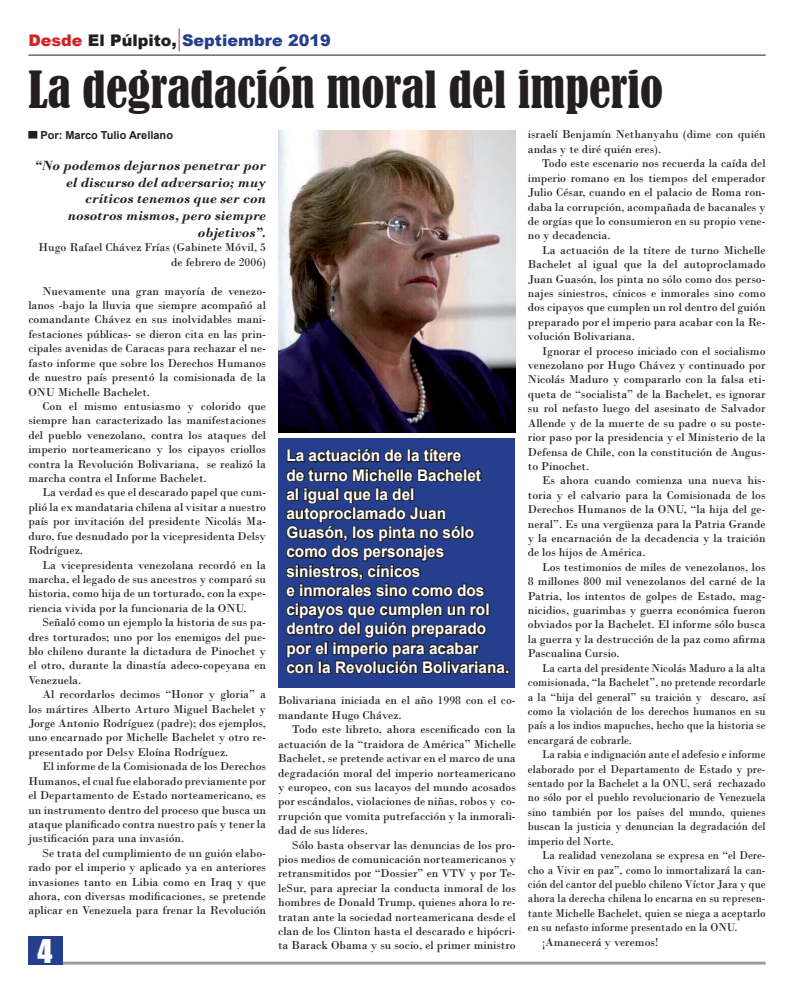
<style>
.page{position:relative;width:794px;height:993px;background:#fff}
.page>*{position:absolute;margin:0;border:0;box-sizing:border-box;transform-origin:0 0}
.t1{font:condensed 48px "Bernard";color:#231f20}
.t2{font:30px "Impact";color:#fff}
.t3{font:700 16px/19.2px "Arial";color:#fff;scale:.96 1}
.t4{font:900 16px "Arial";color:#253f8e}
.t5{font:italic 700 14px/16.8px "Bodoni";color:#231f20;text-align:right}
.t6{font:12px/14.4px "Bodoni";color:#231f20;text-align:justify}
.t7{font:12px/14.4px "Bodoni";color:#231f20;text-align:justify;scale:.94 1}
.t8{font:700 11px "Arial";color:#231f20}
.s1{color:#d1232a}
.s2{color:#231f20}
</style>
<div class="page">
<hr style="left:28px;top:55px;width:737px;height:1px;background:#231f20">
<svg style="left:179px;top:28px;width:1px;height:23px"></svg>
<hr style="left:28px;top:961px;width:737px;height:3px;background:#9d9fa2">
<div style="left:28px;top:935px;width:35px;height:29px;background:#253f8e"></div>
<div style="left:279px;top:438px;width:236px;height:249px;background:#253f8e"></div>
<div style="left:29px;top:131px;width:8px;height:7px;background:#231f20"></div>
<div style="left:28px;top:131px;width:9px;height:7px;border:1px solid #231f20"></div>
<img style="left:278px;top:130px;width:238px;height:302px">
<svg style="left:285px;top:448px;width:224px;height:226px"></svg>
<h3 class="t4" style="left:28px;top:29px;width:304px"><span class="s1">Desde</span> <span class="s2">El Púlpito,</span> Septiembre 2019</h3>
<h1 class="t1" style="left:28px;top:61px;width:636px">La degradación moral del imperio</h1>
<p class="t8" style="left:40px;top:127px;width:134px">Por: Marco Tulio Arellano</p>
<p class="t5" style="left:35px;top:157px;width:233px">“No podemos dejarnos penetrar por el discurso del adversario; muy críticos tenemos que ser con nosotros mismos, pero siempre objetivos”.</p>
<p class="t6" style="left:39px;top:240px;width:229px;text-align:right">Hugo Rafael Chávez Frías (Gabinete Móvil, 5 de febrero de 2006)</p>
<p class="t6" style="left:28px;top:283px;width:239px;text-indent:14px">Nuevamente una gran mayoría de venezo&shy;lanos -bajo la lluvia que siempre acompañó al comandante Chávez en sus inolvidables mani&shy;festaciones públicas- se dieron cita en las prin&shy;cipales avenidas de Caracas para rechazar el ne&shy;fasto informe que sobre los Derechos Humanos de nuestro país presentó la comisionada de la ONU Michelle Bachelet.</p>
<p class="t6" style="left:28px;top:399px;width:239px;text-indent:14px">Con el mismo entusiasmo y colorido que siempre han caracterizado las manifestaciones del pueblo venezolano, contra los ataques del imperio norteamericano y los cipayos criollos contra la Revolución Bolivariana, se realizó la marcha contra el Informe Bachelet.</p>
<p class="t6" style="left:28px;top:485px;width:239px;text-indent:14px">La verdad es que el descarado papel que cum&shy;plió la ex mandataria chilena al visitar a nuestro país por invitación del presidente Nicolás Ma&shy;duro, fue desnudado por la vicepresidenta Delsy Rodríguez.</p>
<p class="t6" style="left:28px;top:557px;width:239px;text-indent:14px">La vicepresidenta venezolana recordó en la marcha, el legado de sus ancestros y comparó su historia, como hija de un torturado, con la expe&shy;riencia vivida por la funcionaria de la ONU.</p>
<p class="t6" style="left:28px;top:615px;width:239px;text-indent:14px">Señaló como un ejemplo la historia de sus pa&shy;dres torturados; uno por los enemigos del pue&shy;blo chileno durante la dictadura de Pinochet y el otro, durante la dinastía adeco-copeyana en Venezuela.</p>
<p class="t6" style="left:28px;top:687px;width:239px;text-indent:14px">Al recordarlos decimos “Honor y gloria” a los mártires Alberto Arturo Miguel Bachelet y Jorge Antonio Rodríguez (padre); dos ejemplos, uno encarnado por Michelle Bachelet y otro re&shy;presentado por Delsy Eloína Rodríguez.</p>
<p class="t6" style="left:28px;top:759px;width:239px;text-indent:14px">El informe de la Comisionada de los Derechos Humanos, el cual fue elaborado previamente por el Departamento de Estado norteamericano, es un instrumento dentro del proceso que busca un ataque planificado contra nuestro país y tener la justificación para una invasión.</p>
<p class="t6" style="left:28px;top:845px;width:239px;text-indent:14px">Se trata del cumplimiento de un guión elabo&shy;rado por el imperio y aplicado ya en anteriores invasiones tanto en Libia como en Iraq y que ahora, con diversas modificaciones, se pretende aplicar en Venezuela para frenar la Revolución</p>
<h2 class="t2" style="left:37px;top:927px;width:16px">4</h2>
<p class="t3" style="left:286px;top:446px;width:234px">La actuación de la títere<br>de turno Michelle Bachelet<br>al igual que la del autoproclamado Juan<br>Guasón, los pinta no sólo como dos personajes siniestros, cínicos<br>e inmorales sino como dos cipayos que cumplen un rol dentro del guión preparado por el imperio para acabar con la Revolución Bolivariana.</p>
<p class="t6" style="left:278px;top:693px;width:239px">Bolivariana iniciada en el año 1998 con el co&shy;mandante Hugo Chávez.</p>
<p class="t6" style="left:278px;top:722px;width:239px;text-indent:14px">Todo este libreto, ahora escenificado con la actuación de la “traidora de América” Michelle Bachelet, se pretende activar en el marco de una degradación moral del imperio norteamericano y europeo, con sus lacayos del mundo acosados por escándalos, violaciones de niñas, robos y co&shy;rrupción que vomita putrefacción y la inmorali&shy;dad de sus líderes.</p>
<p class="t6" style="left:278px;top:837px;width:239px;text-indent:14px">Sólo basta observar las denuncias de los pro&shy;pios medios de comunicación norteamericanos y retransmitidos por “Dossier” en VTV y por Te&shy;leSur, para apreciar la conducta inmoral de los hombres de Donald Trump, quienes ahora lo re&shy;tratan ante la sociedad norteamericana desde el clan de los Clinton hasta el descarado e hipócri&shy;ta Barack Obama y su socio, el primer ministro</p>
<p class="t6" style="left:528px;top:127px;width:239px">israelí Benjamín Nethanyahu (dime con quién andas y te diré quién eres).</p>
<p class="t6" style="left:528px;top:156px;width:239px;text-indent:14px">Todo este escenario nos recuerda la caída del imperio romano en los tiempos del emperador Julio César, cuando en el palacio de Roma ron&shy;daba la corrupción, acompañada de bacanales y de orgías que lo consumieron en su propio vene&shy;no y decadencia.</p>
<p class="t6" style="left:528px;top:243px;width:239px;text-indent:14px">La actuación de la títere de turno Michelle Bachelet al igual que la del autoproclamado Juan Guasón, los pinta no sólo como dos perso&shy;najes siniestros, cínicos e inmorales sino como dos cipayos que cumplen un rol dentro del guión preparado por el imperio para acabar con la Re&shy;volución Bolivariana.</p>
<p class="t6" style="left:528px;top:343px;width:239px;text-indent:14px">Ignorar el proceso iniciado con el socialismo venezolano por Hugo Chávez y continuado por Nicolás Maduro y compararlo con la falsa eti&shy;queta de “socialista” de la Bachelet, es ignorar su rol nefasto luego del asesinato de Salvador Allende y de la muerte de su padre o su poste&shy;rior paso por la presidencia y el Ministerio de la Defensa de Chile, con la constitución de Augus&shy;to Pinochet.</p>
<p class="t6" style="left:528px;top:473px;width:239px;text-indent:14px">Es ahora cuando comienza una nueva his&shy;toria y el calvario para la Comisionada de los Derechos Humanos de la ONU, “la hija del ge&shy;neral”. Es una vergüenza para la Patria Grande y la encarnación de la decadencia y la traición de los hijos de América.</p>
<p class="t6" style="left:528px;top:559px;width:239px;text-indent:14px">Los testimonios de miles de venezolanos, los 8 millones 800 mil venezolanos del carné de la Patria, los intentos de golpes de Estado, mag&shy;nicidios, guarimbas y guerra económica fueron obviados por la Bachelet. El informe sólo busca la guerra y la destrucción de la paz como afirma Pascualina Cursio.</p>
<p class="t7" style="left:528px;top:660px;width:254px;text-indent:14px">La carta del presidente Nicolás Maduro a la alta comisionada, “la Bachelet”, no pretende recordarle a la “hija del general” su traición y descaro, así como la violación de los derechos humanos en su país a los indios mapuches, hecho que la historia se encargará de cobrarle.</p>
<p class="t7" style="left:528px;top:747px;width:254px;text-indent:14px">La rabia e indignación ante el adefesio e informe elaborado por el Departamento de Estado y pre&shy;sentado por la Bachelet a la ONU, será rechazado no sólo por el pueblo revolucionario de Venezuela sino también por los países del mundo, quienes buscan la justicia y denuncian la degradación del imperio del Norte.</p>
<p class="t7" style="left:542px;top:847px;width:239px">La realidad venezolana se expresa en “el Dere-</p>
<p class="t7" style="left:528px;top:862px;width:254px">cho a Vivir en paz”, como lo inmortalizará la can-</p>
<p class="t7" style="left:528px;top:876px;width:254px">ción del cantor del pueblo chileno Víctor Jara y que</p>
<p class="t7" style="left:528px;top:891px;width:254px">ahora la derecha chilena lo encarna en su represen-</p>
<p class="t7" style="left:528px;top:905px;width:254px">tante Michelle Bachelet, quien se niega a aceptarlo</p>
<p class="t7" style="left:528px;top:919px;width:225px">en su nefasto informe presentado en la ONU.</p>
<p class="t6" style="left:542px;top:934px;width:118px">¡Amanecerá y veremos!</p>
</div>
